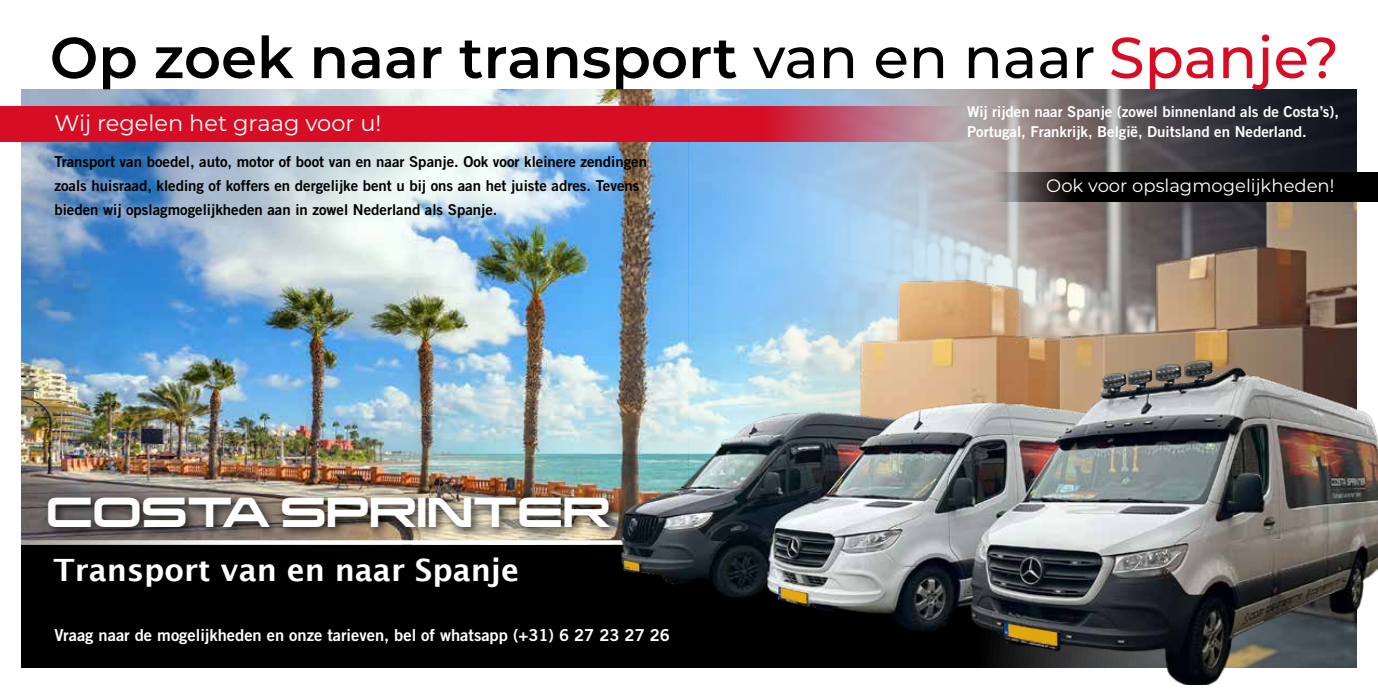
<style>
.page{position:relative;width:1378px;height:689px;background:#fff}
.page>*{position:absolute;margin:0;border:0;box-sizing:border-box;transform-origin:0 0}
.t1{font:600 57.6px "Montserrat";color:#000}
.t2{font:36.9px "Korataki";color:#fff}
.t3{font:600 30.75px "Lucida Sans";color:#fff}
.t4{font:22.5px "Montserrat";color:#fff}
.t5{font:18px "Montserrat";color:#fff}
.t6{font:16.5px "Trade Gothic LT Std Bd 2";color:#fff}
.t7{font:15px/24px "Trade Gothic LT Std Bd 2";color:#000}
.t8{font:15px/20.2px "Trade Gothic LT Std Bd 2";color:#fff}
.s1{font-weight:500}
.s2{font-weight:500;color:#d60d25}
</style>
<div class="page">
<img style="left:1059px;top:89px;width:297px;height:67px">
<img style="left:21px;top:89px;width:1038px;height:451px">
<svg style="left:689px;top:106px;width:423px;height:35px;background:#b55f6d"></svg>
<img style="left:825px;top:156px;width:531px;height:69px">
<svg style="left:934px;top:172px;width:444px;height:29px;background:#282727"></svg>
<img style="left:577px;top:225px;width:801px;height:460px">
<svg style="left:1008px;top:624px;width:48px;height:21px"></svg>
<svg style="left:780px;top:588px;width:26px;height:15px"></svg>
<div style="left:21px;top:545px;width:668px;height:123px;background:#000"></div>
<div style="left:42px;top:492px;width:200px;height:48px;background:#000;opacity:.75"></div>
<div style="left:217px;top:492px;width:404px;height:48px;background:#000;opacity:.75"></div>
<svg style="left:21px;top:540px;width:668px;height:5px"></svg>
<div style="left:0;top:106px;width:689px;height:35px;background:#d60d25"></div>
<svg style="left:624px;top:560px;width:15px;height:11px"></svg>
<h1 class="t1" style="left:50px;top:17px;width:1291px">Op zoek naar transport <span class="s1">van en naar</span> <span class="s2">Spanje?</span></h1>
<h3 class="t4" style="left:54px;top:107px;width:328px">Wij regelen het graag voor u!</h3>
<p class="t7" style="left:54px;top:149px;width:594px">Transport van boedel, auto, motor of boot van en naar Spanje. Ook voor kleinere zendingen zoals huisraad, kleding of koffers en dergelijke bent u bij ons aan het juiste adres. Tevens bieden wij opslagmogelijkheden aan in zowel Nederland als Spanje.</p>
<h2 class="t2" style="left:46px;top:490px;width:565px">COSTA SPRINTER</h2>
<h3 class="t3" style="left:54px;top:552px;width:467px">Transport van en naar Spanje</h3>
<p class="t6" style="left:54px;top:625px;width:617px">Vraag naar de mogelijkheden en onze tarieven, bel of whatsapp (+31) 6 27 23 27 26</p>
<p class="t8" style="left:967px;top:101px;width:373px">Wij rijden naar Spanje (zowel binnenland als de Costa’s),<br>Portugal, Frankrijk, België, Duitsland en Nederland.</p>
<p class="t5" style="left:1046px;top:173px;width:290px">Ook voor opslagmogelijkheden!</p>
</div>
